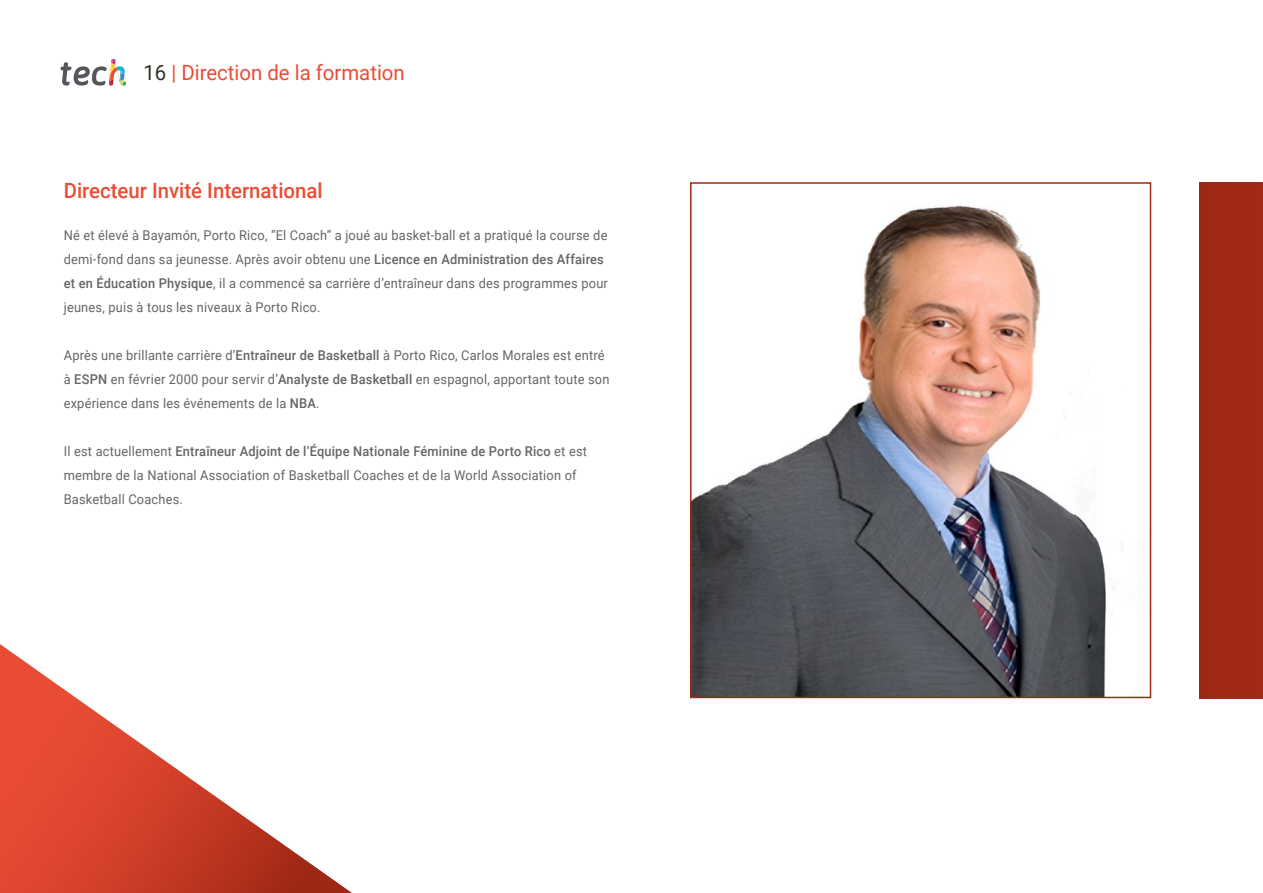
<style>
.page{position:relative;width:1263px;height:893px;background:#fff}
.page>*{position:absolute;margin:0;border:0;box-sizing:border-box;transform-origin:0 0}
.t1{font:500 21px "Roboto";color:#e94d35}
.t2{font:21px "Roboto";color:#e94d35}
.t3{font:13.5px/24px "Roboto";letter-spacing:.015em;color:#656565;scale:.95 1}
.s1{color:#312e20}
.s2{font-weight:500}
</style>
<div class="page">
<img style="left:693px;top:205px;width:421px;height:490px">
<div style="left:690px;top:182px;width:461px;height:516px;border:2px solid #a02817"></div>
<svg style="left:0;top:644px;width:352px;height:249px"></svg>
<div style="left:1199px;top:182px;width:64px;height:516px;background:#a02916"></div>
<svg style="left:61px;top:59px;width:65px;height:27px"></svg>
<h1 class="t2" style="left:144px;top:57px;width:263px"><span class="s1">16</span> | Direction de la formation</h1>
<h1 class="t1" style="left:64px;top:176px;width:260px">Directeur Invité International</h1>
<p class="t3" style="left:64px;top:222px;width:574px">Né et élevé à Bayamón, Porto Rico, “El Coach” a joué au basket-ball et a pratiqué la course de demi-fond dans sa jeunesse. Après avoir obtenu une <span class="s2">Licence en Administration des Affaires et en Éducation Physique</span>, il a commencé sa carrière d’entraîneur dans des programmes pour jeunes, puis à tous les niveaux à Porto Rico.</p>
<p class="t3" style="left:64px;top:342px;width:576px">Après une brillante carrière d’<span class="s2">Entraîneur de Basketball</span> à Porto Rico, Carlos Morales est entré à <span class="s2">ESPN</span> en février 2000 pour servir d’<span class="s2">Analyste de Basketball</span> en espagnol, apportant toute son expérience dans les événements de la <span class="s2">NBA</span>.</p>
<p class="t3" style="left:64px;top:438px;width:552px">Il est actuellement <span class="s2">Entraîneur Adjoint de l’Équipe Nationale Féminine de Porto Rico</span> et est membre de la National Association of Basketball Coaches et de la World Association of<br>Basketball Coaches.</p>
</div>
